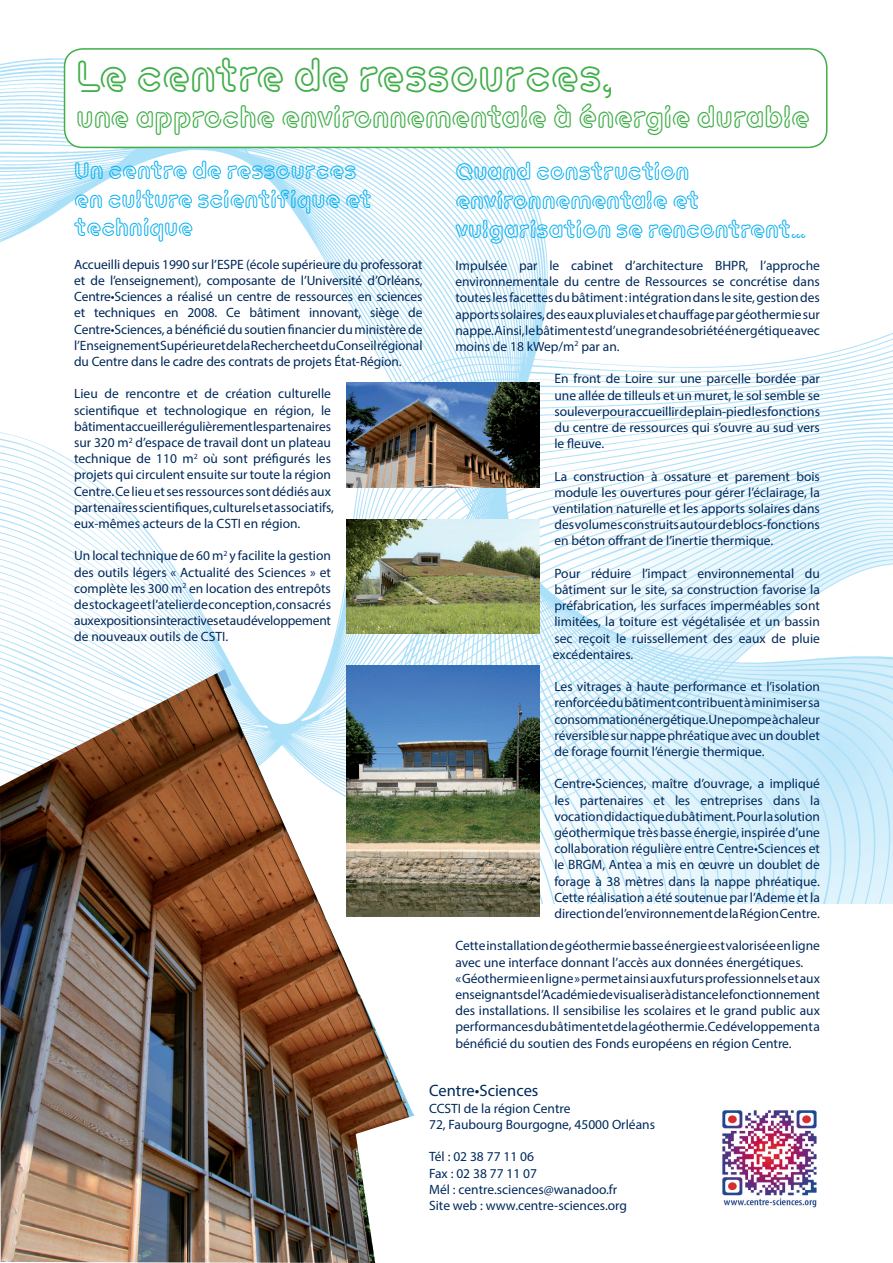
<style>
.page{position:relative;width:893px;height:1263px;background:#fff}
.page>*{position:absolute;margin:0;border:0;box-sizing:border-box;transform-origin:0 0}
.t1{font:45px "Relava";color:#40ae49}
.t2{font:30px "Relava";color:#40ae49}
.t3{font:24px/28.8px "Relava";color:#00aeef}
.t4{font:16.5px "Myriad Pro";color:#01295b}
.t5{font:13.5px/16.2px "Myriad Pro";color:#01295b;text-align:justify}
</style>
<div class="page">
<img style="left:0;top:48px;width:893px;height:856px">
<img style="left:0;top:669px;width:415px;height:594px">
<img style="left:347px;top:383px;width:193px;height:105px">
<img style="left:347px;top:520px;width:193px;height:114px">
<img style="left:347px;top:666px;width:193px;height:251px">
<div style="left:65px;top:49px;width:762px;height:98px;background:#fff;border-radius:18px"></div>
<div style="left:64px;top:48px;width:763px;height:100px;border:2px solid #40ae49;border-radius:18px"></div>
<img style="left:722px;top:1110px;width:95px;height:98px">
<p class="t1" style="left:76px;top:47px;width:538px">Le centre de ressources,</p>
<p class="t2" style="left:76px;top:98px;width:735px">une approche environnementale à énergie durable</p>
<p class="t3" style="left:74px;top:155px;width:299px">Un centre de ressources en culture scientifique et technique</p>
<p class="t5" style="left:74px;top:256px;width:350px">Accueilli depuis 1990 sur l’ESPE (école supérieure du professorat et de l’enseignement), composante de l’Université d’Orléans, Centre•Sciences a réalisé un centre de ressources en sciences et techniques en 2008. Ce bâtiment innovant, siège de Centre•Sciences, a bénéficié du soutien financier du ministère de l’Enseignement Supérieur et de la Recherche et du Conseil régional du Centre dans le cadre des contrats de projets État-Région.</p>
<p class="t5" style="left:74px;top:386px;width:261px;text-align:left">Lieu de rencontre et de création culturelle scientifique et technologique en région, le bâtiment accueille régulièrement les partenaires sur 320 m<sup>2</sup> d’espace de travail dont un plateau technique de 110 m<sup>2</sup> où sont préfigurés les projets qui circulent ensuite sur toute la région Centre. Ce lieu et ses ressources sont dédiés aux partenaires scientifiques, culturels et associatifs, eux-mêmes acteurs de la CSTI en région.</p>
<p class="t5" style="left:74px;top:548px;width:258px">Un local technique de 60 m<sup>2</sup> y facilite la gestion des outils légers « Actualité des Sciences » et complète les 300 m<sup>2</sup> en location des entrepôts de stockage et l’atelier de conception, consacrés aux expositions interactives et au développement de nouveaux outils de CSTI.</p>
<p class="t3" style="left:455px;top:156px;width:352px">Quand construction environnementale et vulgarisation se rencontrent…</p>
<p class="t5" style="left:455px;top:257px;width:366px">Impulsée par le cabinet d’architecture BHPR, l’approche environnementale du centre de Ressources se concrétise dans toutes les facettes du bâtiment : intégration dans le site, gestion des apports solaires, des eaux pluviales et chauffage par géothermie sur nappe. Ainsi, le bâtiment est d’une grande sobriété énergétique avec moins de 18 kWep/m<sup>2</sup> par an.</p>
<p class="t5" style="left:554px;top:370px;width:267px">En front de Loire sur une parcelle bordée par une allée de tilleuls et un muret, le sol semble se soulever pour accueillir de plain-pied les fonctions du centre de ressources qui s’ouvre au sud vers le fleuve.</p>
<p class="t5" style="left:553px;top:468px;width:269px">La construction à ossature et parement bois module les ouvertures pour gérer l’éclairage, la ventilation naturelle et les apports solaires dans des volumes construits autour de blocs-fonctions en béton offrant de l’inertie thermique.</p>
<p class="t5" style="left:553px;top:565px;width:269px">Pour réduire l’impact environnemental du bâtiment sur le site, sa construction favorise la préfabrication, les surfaces imperméables sont limitées, la toiture est végétalisée et un bassin sec reçoit le ruissellement des eaux de pluie excédentaires.</p>
<p class="t5" style="left:554px;top:678px;width:267px">Les vitrages à haute performance et l’isolation renforcée du bâtiment contribuent à minimiser sa consommation énergétique. Une pompe à chaleur réversible sur nappe phréatique avec un doublet de forage fournit l’énergie thermique.</p>
<p class="t5" style="left:554px;top:775px;width:267px">Centre•Sciences, maître d’ouvrage, a impliqué les partenaires et les entreprises dans la vocation didactique du bâtiment. Pour la solution géothermique très basse énergie, inspirée d’une collaboration régulière entre Centre•Sciences et le BRGM, Antea a mis en œuvre un doublet de forage à 38 mètres dans la nappe phréatique.<br>Cette réalisation a été soutenue par l’Ademe et la direction de l’environnement de la Région Centre.</p>
<p class="t5" style="left:455px;top:937px;width:366px">Cette installation de géothermie basse énergie est valorisée en ligne avec une interface donnant l’accès aux données énergétiques.</p>
<p class="t5" style="left:455px;top:970px;width:366px">« Géothermie en ligne » permet ainsi aux futurs professionnels et aux enseignants de l’Académie de visualiser à distance le fonctionnement des installations. Il sensibilise les scolaires et le grand public aux performances du bâtiment et de la géothermie. Ce développement a bénéficié du soutien des Fonds européens en région Centre.</p>
<p class="t4" style="left:429px;top:1081px;width:111px">Centre•Sciences</p>
<p class="t5" style="left:429px;top:1100px;width:143px">CCSTI de la région Centre</p>
<p class="t5" style="left:429px;top:1116px;width:227px">72, Faubourg Bourgogne, 45000 Orléans</p>
<p class="t5" style="left:429px;top:1148px;width:106px">Tél : 02 38 77 11 06</p>
<p class="t5" style="left:429px;top:1165px;width:109px">Fax : 02 38 77 11 07</p>
<p class="t5" style="left:429px;top:1181px;width:190px">Mél : centre.sciences@wanadoo.fr</p>
<p class="t5" style="left:429px;top:1197px;width:199px">Site web : www.centre-sciences.org</p>
</div>
